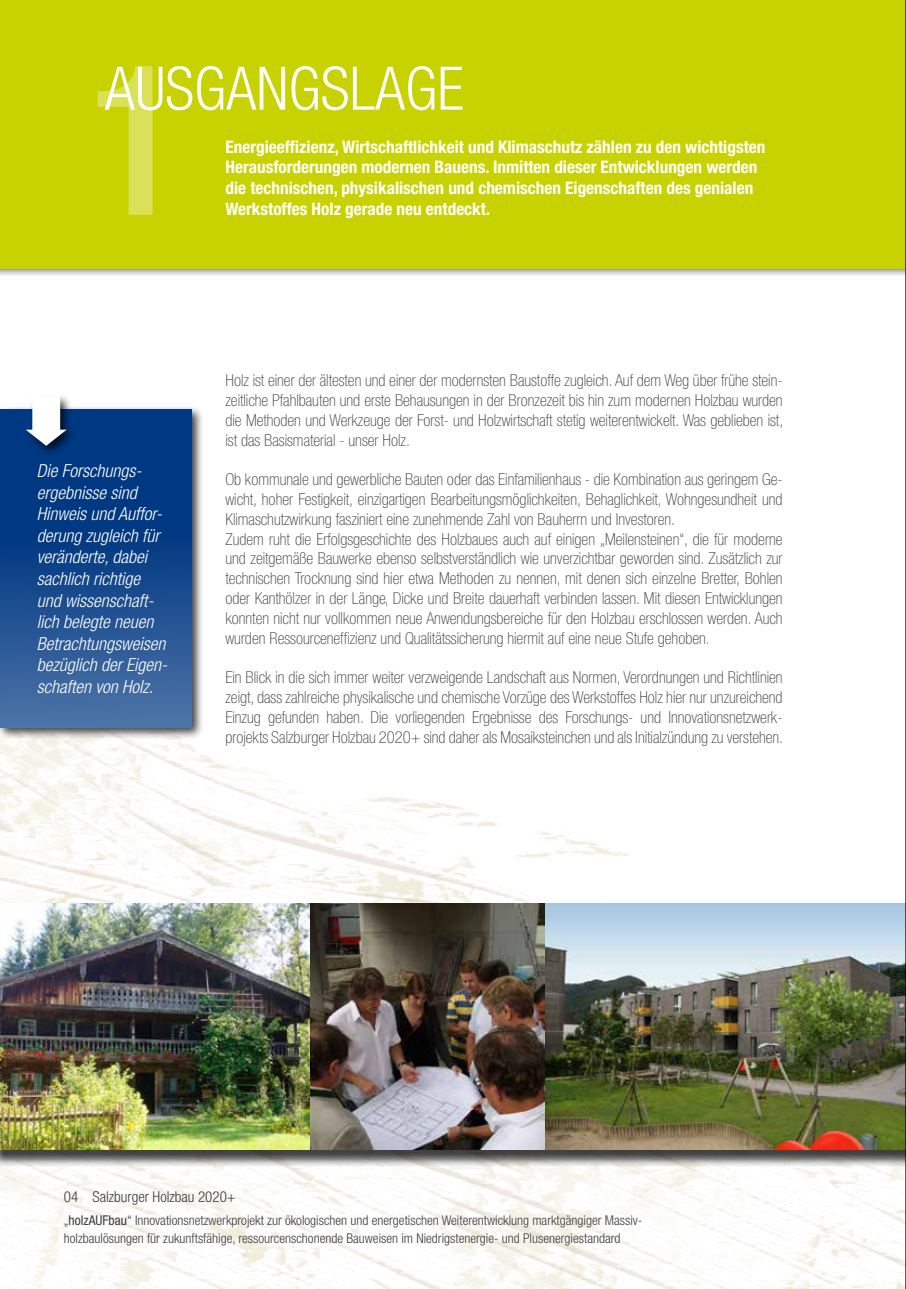
<style>
.page{position:relative;width:906px;height:1289px;background:#fff}
.page>*{position:absolute;margin:0;border:0;box-sizing:border-box;transform-origin:0 0}
.t1{font:500 condensed 210px "Helvetica Neue LT Std";color:#fff}
.t2{font:300 condensed 60px "Helvetica Neue LT Std";color:#fff}
.t3{font:italic 300 condensed 18px/21.6px "Helvetica Neue LT Std";color:#fff}
.t4{font:700 condensed 17.25px/20.7px "Helvetica Neue LT Std";color:#fff}
.t5{font:100 condensed 16.5px/19.8px "Helvetica Neue LT Std";color:#3e3d40;text-align:justify}
.t6{font:300 condensed 15px "Helvetica Neue LT Std";color:#3e3d40}
.t7{font:300 condensed 13.5px/18px "Helvetica Neue LT Std";color:#3e3d40}
.s1{font-weight:400}
</style>
<div class="page">
<div style="left:0;top:0;width:906px;height:278px;background:#000;opacity:.6"></div>
<div style="left:0;top:0;width:906px;height:268px;background:#c8d200"></div>
<img style="left:0;top:739px;width:905px;height:549px">
<div style="left:0;top:905px;width:906px;height:262px;background:#000;opacity:.75"></div>
<img style="left:0;top:903px;width:905px;height:246px">
<div style="left:0;top:405px;width:204px;height:334px;background:#000;opacity:.75"></div>
<svg style="left:0;top:409px;width:191px;height:318px;background:#194b8d"></svg>
<div style="left:23px;top:393px;width:55px;height:64px;background:#000;opacity:.75"></div>
<svg style="left:26px;top:397px;width:41px;height:49px"></svg>
<div style="left:32px;top:374px;width:28px;height:31px;background:#fff"></div>
<hr style="left:905px;top:0;width:1px;height:1288px;background:#000">
<h2 class="t2" style="left:105px;top:54px;width:361px">AUSGANGSLAGE</h2>
<p class="t4" style="left:225px;top:136px;width:541px">Energieeffizienz, Wirtschaftlichkeit und Klimaschutz zählen zu den wichtigsten Herausforderungen modernen Bauens. Inmitten dieser Entwicklungen werden die technischen, physikalischen und chemischen Eigenschaften des genialen Werkstoffes Holz gerade neu entdeckt.</p>
<h1 class="t1" style="left:85px;top:15px;width:102px">1</h1>
<p class="t3" style="left:37px;top:460px;width:132px">Die Forschungs&shy;ergebnisse sind<br>Hinweis und Auffor&shy;derung zugleich für veränderte, dabei sachlich richtige und wissenschaft&shy;lich belegte neuen<br>Betrachtungsweisen bezüglich der Eigen&shy;schaften von Holz.</p>
<p class="t5" style="left:225px;top:370px;width:559px">Holz ist einer der ältesten und einer der modernsten Baustoffe zugleich. Auf dem Weg über frühe stein&shy;zeitliche Pfahlbauten und erste Behausungen in der Bronzezeit bis hin zum modernen Holzbau wurden die Methoden und Werkzeuge der Forst- und Holzwirtschaft stetig weiterentwickelt. Was geblieben ist, ist das Basismaterial - unser Holz.</p>
<p class="t5" style="left:225px;top:469px;width:559px;text-align:left">Ob kommunale und gewerbliche Bauten oder das Einfamilienhaus - die Kombination aus geringem Ge&shy;wicht, hoher Festigkeit, einzigartigen Bearbeitungsmöglichkeiten, Behaglichkeit, Wohngesundheit und Klimaschutzwirkung fasziniert eine zunehmende Zahl von Bauherrn und Investoren.<br>Zudem ruht die Erfolgsgeschichte des Holzbaues auch auf einigen „Meilensteinen“, die für moderne und zeitgemäße Bauwerke ebenso selbstverständlich wie unverzichtbar geworden sind. Zusätzlich zur technischen Trocknung sind hier etwa Methoden zu nennen, mit denen sich einzelne Bretter, Bohlen oder Kanthölzer in der Länge, Dicke und Breite dauerhaft verbinden lassen. Mit diesen Entwicklungen konnten nicht nur vollkommen neue Anwendungsbereiche für den Holzbau erschlossen werden. Auch wurden Ressourceneffizienz und Qualitätssicherung hiermit auf eine neue Stufe gehoben.</p>
<p class="t5" style="left:225px;top:667px;width:559px">Ein Blick in die sich immer weiter verzweigende Landschaft aus Normen, Verordnungen und Richtlinien zeigt, dass zahlreiche physikalische und chemische Vorzüge des Werkstoffes Holz hier nur unzureichend Einzug gefunden haben. Die vorliegenden Ergebnisse des Forschungs- und Innovationsnetzwerk&shy;projekts Salzburger Holzbau 2020+ sind daher als Mosaiksteinchen und als Initialzündung zu verstehen.</p>
<p class="t6" style="left:64px;top:1187px;width:16px">04</p>
<p class="t6" style="left:93px;top:1187px;width:145px">Salzburger Holzbau 2020+</p>
<p class="t7" style="left:64px;top:1211px;width:580px">„<span class="s1">holzAUFbau</span>“ Innovationsnetzwerkprojekt zur ökologischen und energetischen Weiterentwicklung marktgängiger Massiv&shy;holzbaulösungen für zukunftsfähige, ressourcenschonende Bauweisen im Niedrigstenergie- und Plusenergiestandard</p>
</div>
